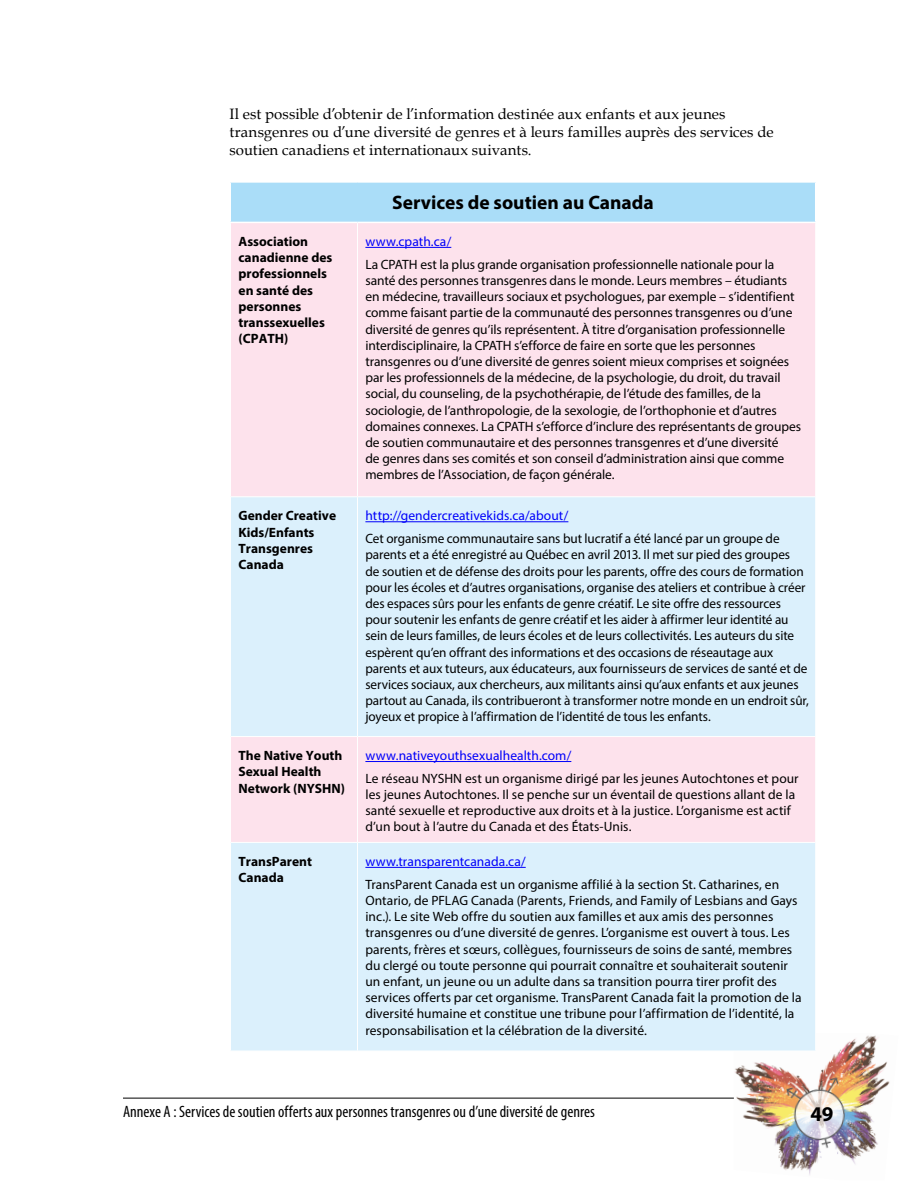
<style>
.page{position:relative;width:918px;height:1188px;background:#fff}
.page>*{position:absolute;margin:0;border:0;box-sizing:border-box;transform-origin:0 0}
.t1{font:700 21px "Myriad Pro";color:#000}
.t2{font:700 19.5px "Myriad Pro";color:#000}
.t3{font:condensed 16.5px "Myriad Pro";letter-spacing:.005em;color:#000}
.t4{font:15px/18px "Book Antiqua";letter-spacing:.005em;color:#000}
.t5{font:13.5px/16.2px "Myriad Pro";letter-spacing:-.005em;color:#000}
.t6{font:700 13.5px/16.2px "Myriad Pro";color:#000}
.t7{font:13.5px "Myriad Pro";letter-spacing:.005em;color:#0000fa}
</style>
<div class="page">
<hr style="left:123px;top:1098px;width:702px;height:1px;background:#000">
<img style="left:734px;top:1035px;width:156px;height:140px">
<div style="left:230px;top:182px;width:586px;height:40px;background:#aaddf8"></div>
<div style="left:231px;top:223px;width:584px;height:273px;background:#fde2ec"></div>
<svg style="left:231px;top:497px;width:584px;height:554px;background:#e1edf8"></svg>
<hr style="left:815px;top:842px;width:1px;height:209px;background:#fff">
<hr style="left:230px;top:181px;width:127px;height:2px;background:#fff">
<hr style="left:230px;top:183px;width:1px;height:39px;background:#fff">
<hr style="left:357px;top:181px;width:459px;height:2px;background:#fff">
<hr style="left:815px;top:183px;width:1px;height:39px;background:#fff">
<hr style="left:357px;top:223px;width:1px;height:273px;background:#fff">
<hr style="left:357px;top:497px;width:1px;height:239px;background:#fff">
<hr style="left:231px;top:736px;width:126px;height:1px;background:#fff">
<hr style="left:357px;top:736px;width:459px;height:1px;background:#fff">
<hr style="left:357px;top:737px;width:1px;height:105px;background:#fff">
<hr style="left:231px;top:842px;width:126px;height:1px;background:#fff">
<hr style="left:357px;top:842px;width:459px;height:1px;background:#fff">
<hr style="left:357px;top:843px;width:1px;height:208px;background:#fff">
<hr style="left:357px;top:1051px;width:459px;height:1px;background:#fff">
<hr style="left:365px;top:247px;width:86px;height:1px;background:#0000fa">
<hr style="left:365px;top:521px;width:203px;height:1px;background:#0000fa">
<hr style="left:365px;top:761px;width:206px;height:1px;background:#0000fa">
<hr style="left:365px;top:867px;width:161px;height:1px;background:#0000fa">
<p class="t4" style="left:230px;top:104px;width:546px">Il est possible d’obtenir de l’information destinée aux enfants et aux jeunes transgenres ou d’une diversité de genres et à leurs familles auprès des services de soutien canadiens et internationaux suivants.</p>
<h2 class="t2" style="left:392px;top:190px;width:263px">Services de soutien au Canada</h2>
<p class="t6" style="left:239px;top:233px;width:95px">Association canadienne des professionnels en santé des personnes transsexuelles (CPATH)</p>
<p class="t7" style="left:365px;top:233px;width:87px">www.cpath.ca/</p>
<p class="t5" style="left:365px;top:256px;width:437px">La CPATH est la plus grande organisation professionnelle nationale pour la santé des personnes transgenres dans le monde. Leurs membres – étudiants en médecine, travailleurs sociaux et psychologues, par exemple – s’identifient comme faisant partie de la communauté des personnes transgenres ou d’une diversité de genres qu’ils représentent. À titre d’organisation professionnelle interdisciplinaire, la CPATH s’efforce de faire en sorte que les personnes transgenres ou d’une diversité de genres soient mieux comprises et soignées par les professionnels de la médecine, de la psychologie, du droit, du travail social, du counseling, de la psychothérapie, de l’étude des familles, de la sociologie, de l’anthropologie, de la sexologie, de l’orthophonie et d’autres domaines connexes. La CPATH s’efforce d’inclure des représentants de groupes de soutien communautaire et des personnes transgenres et d’une diversité<br>de genres dans ses comités et son conseil d’administration ainsi que comme membres de l’Association, de façon générale.</p>
<p class="t6" style="left:239px;top:507px;width:99px">Gender Creative<br>Kids/Enfants<br>Transgenres<br>Canada</p>
<p class="t7" style="left:365px;top:508px;width:204px">http://gendercreativekids.ca/about/</p>
<p class="t5" style="left:365px;top:530px;width:445px">Cet organisme communautaire sans but lucratif a été lancé par un groupe de parents et a été enregistré au Québec en avril 2013. Il met sur pied des groupes<br>de soutien et de défense des droits pour les parents, offre des cours de formation pour les écoles et d’autres organisations, organise des ateliers et contribue à créer des espaces sûrs pour les enfants de genre créatif. Le site offre des ressources pour soutenir les enfants de genre créatif et les aider à affirmer leur identité au sein de leurs familles, de leurs écoles et de leurs collectivités. Les auteurs du site espèrent qu’en offrant des informations et des occasions de réseautage aux parents et aux tuteurs, aux éducateurs, aux fournisseurs de services de santé et de services sociaux, aux chercheurs, aux militants ainsi qu’aux enfants et aux jeunes partout au Canada, ils contribueront à transformer notre monde en un endroit sûr, joyeux et propice à l’affirmation de l’identité de tous les enfants.</p>
<p class="t6" style="left:239px;top:747px;width:108px">The Native Youth<br>Sexual Health<br>Network (NYSHN)</p>
<p class="t7" style="left:365px;top:747px;width:207px">www.nativeyouthsexualhealth.com/</p>
<p class="t5" style="left:365px;top:770px;width:435px">Le réseau NYSHN est un organisme dirigé par les jeunes Autochtones et pour les jeunes Autochtones. Il se penche sur un éventail de questions allant de la santé sexuelle et reproductive aux droits et à la justice. L’organisme est actif d’un bout à l’autre du Canada et des États-Unis.</p>
<p class="t6" style="left:239px;top:853px;width:75px">TransParent<br>Canada</p>
<p class="t7" style="left:365px;top:853px;width:162px">www.transparentcanada.ca/</p>
<p class="t5" style="left:365px;top:876px;width:438px">TransParent Canada est un organisme affilié à la section St. Catharines, en Ontario, de PFLAG Canada (Parents, Friends, and Family of Lesbians and Gays inc.). Le site Web offre du soutien aux familles et aux amis des personnes transgenres ou d’une diversité de genres. L’organisme est ouvert à tous. Les parents, frères et sœurs, collègues, fournisseurs de soins de santé, membres du clergé ou toute personne qui pourrait connaître et souhaiterait soutenir un enfant, un jeune ou un adulte dans sa transition pourra tirer profit des services offerts par cet organisme. TransParent Canada fait la promotion de la diversité humaine et constitue une tribune pour l’affirmation de l’identité, la responsabilisation et la célébration de la diversité.</p>
<p class="t3" style="left:123px;top:1101px;width:474px">Annexe A : Services de soutien offerts aux personnes transgenres ou d’une diversité de genres</p>
<h1 class="t1" style="left:810px;top:1100px;width:25px">49</h1>
</div>
